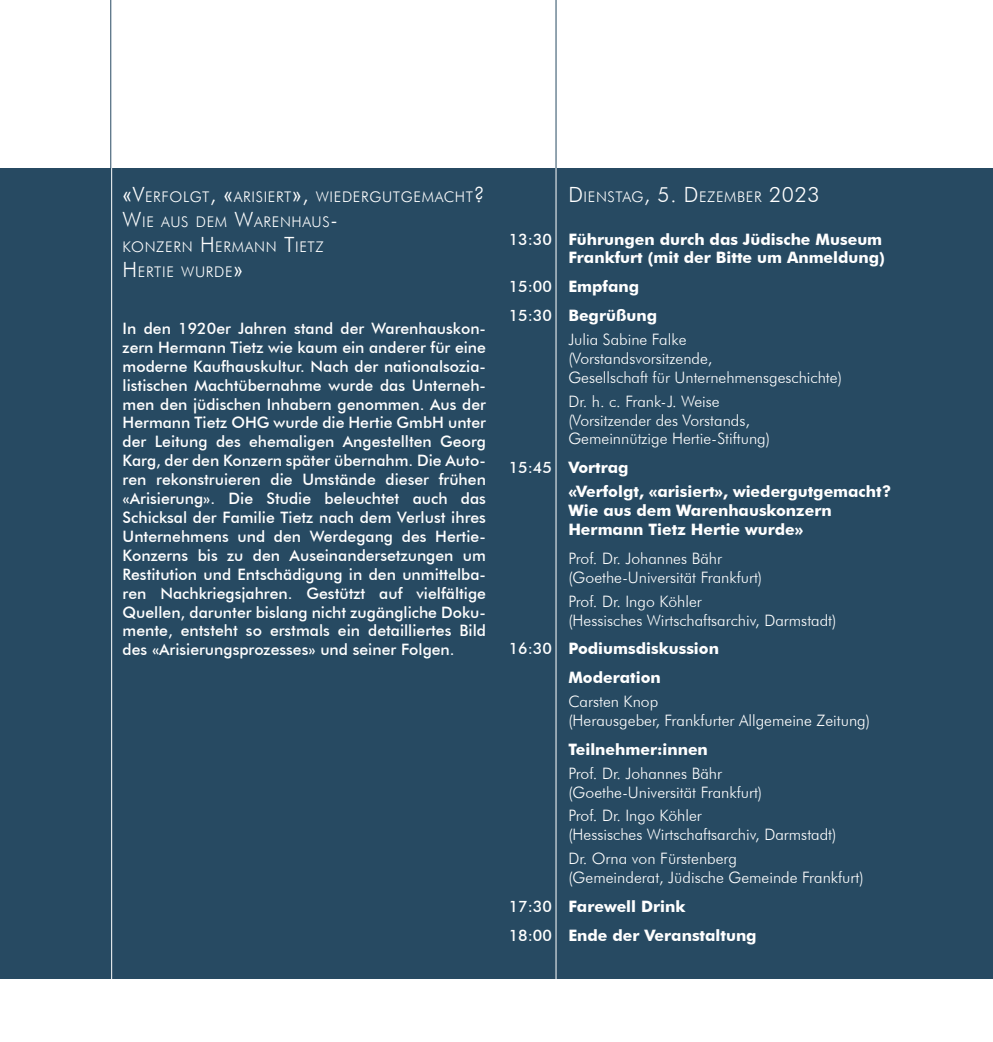
<style>
.page{position:relative;width:993px;height:1042px;background:#fff}
.page>*{position:absolute;margin:0;border:0;box-sizing:border-box;transform-origin:0 0}
.t1{font:500 15.75px/18.9px "Futura BT";color:#fff;text-align:justify}
.t2{font:300 15.75px/18.9px "Futura BT";color:#fff}
.t3{font:700 15.75px/28.9px "Futura BT";color:#fff}
.t4{font:300 14.7px/25.2px "Futura BT";letter-spacing:.045em;color:#fff}
.s1{font-family:"Arial Narrow";font-weight:400;font-size:21px}
.s2{font-size:21px}
.s3{font-weight:500}
</style>
<div class="page">
<div style="left:0;top:168px;width:992px;height:811px;background:#274a62"></div>
<hr style="left:555px;top:1px;width:1px;height:1041px;background:#fff">
<hr style="left:111px;top:168px;width:1px;height:874px;background:#fff">
<hr style="left:110px;top:0;width:1px;height:168px;background:#274a62">
<hr style="left:555px;top:0;width:1px;height:168px;background:#274a62">
<p class="t4" style="left:123px;top:184px;width:363px"><span class="s1">«</span><span class="s2">V</span>ERFOLGT<span class="s2">,</span> <span class="s1">«</span>ARISIERT<span class="s1">»</span><span class="s2">,</span> WIEDERGUTGEMACHT<span class="s2">?<br>W</span>IE AUS DEM <span class="s2">W</span>ARENHAUS<span class="s2">-<br></span>KONZERN <span class="s2">H</span> ERMANN <span class="s2">T</span>IETZ<br><span class="s2">H</span> ERTIE WURDE<span class="s1">»</span></p>
<p class="t1" style="left:123px;top:319px;width:365px">In den 1920er Jahren stand der Warenhauskon&shy;zern Hermann Tietz wie kaum ein anderer für eine moderne Kaufhauskultur. Nach der nationalsozia&shy;listischen Machtübernahme wurde das Unterneh&shy;men den jüdischen Inhabern genommen. Aus der Hermann Tietz OHG wurde die Hertie GmbH unter der Leitung des ehemaligen Angestellten Georg Karg, der den Konzern später übernahm. Die Auto&shy;ren rekonstruieren die Umstände dieser frühen «Arisierung». Die Studie beleuchtet auch das Schicksal der Familie Tietz nach dem Verlust ihres Unternehmens und den Werdegang des Hertie-Konzerns bis zu den Auseinandersetzungen um Restitution und Entschädigung in den unmittelba&shy;ren Nachkriegsjahren. Gestützt auf vielfältige Quellen, darunter bislang nicht zugängliche Doku&shy;mente, entsteht so erstmals ein detailliertes Bild des «Arisierungsprozesses» und seiner Folgen.</p>
<p class="t4" style="left:568px;top:184px;width:252px"><span class="s2">D</span> IENSTAG<span class="s2">, 5. D</span> EZEMBER <span class="s2">2023</span></p>
<p class="t3" style="left:508px;top:229px;width:377px;line-height:18.9px;text-align:right"><span class="s3">13:30</span> Führungen durch das Jüdische Museum<br>Frankfurt (mit der Bitte um Anmeldung)</p>
<p class="t3" style="left:508px;top:272px;width:150px"><span class="s3">15:00</span> Empfang<br><span class="s3">15:30</span> Begrüßung</p>
<p class="t2" style="left:568px;top:330px;width:275px">Julia Sabine Falke<br>(Vorstandsvorsitzende,<br>Gesellschaft für Unternehmensgeschichte)</p>
<p class="t2" style="left:568px;top:391px;width:203px">Dr. h. c. Frank-J. Weise (Vorsitzender des Vorstands,<br>Gemeinnützige Hertie-Stiftung)</p>
<p class="t3" style="left:568px;top:456px;width:324px;line-height:23.8px;text-indent:-60px"><span class="s3">15:45</span> Vortrag<br>«Verfolgt, «arisiert», wiedergutgemacht?</p>
<p class="t3" style="left:568px;top:501px;width:265px;line-height:18.9px">Wie aus dem Warenhauskonzern<br>Hermann Tietz Hertie wurde»</p>
<p class="t2" style="left:568px;top:549px;width:195px">Prof. Dr. Johannes Bähr (Goethe-Universität Frankfurt)</p>
<p class="t2" style="left:568px;top:591px;width:269px">Prof. Dr. Ingo Köhler<br>(Hessisches Wirtschaftsarchiv, Darmstadt)</p>
<p class="t3" style="left:508px;top:634px;width:212px;text-align:center"><span class="s3">16:30</span> Podiumsdiskussion<br>Moderation</p>
<p class="t2" style="left:568px;top:692px;width:303px">Carsten Knop<br>(Herausgeber, Frankfurter Allgemeine Zeitung)</p>
<p class="t3" style="left:568px;top:734px;width:141px">Teilnehmer:innen</p>
<p class="t2" style="left:568px;top:763px;width:195px">Prof. Dr. Johannes Bähr (Goethe-Universität Frankfurt)</p>
<p class="t2" style="left:568px;top:806px;width:269px">Prof. Dr. Ingo Köhler<br>(Hessisches Wirtschaftsarchiv, Darmstadt)</p>
<p class="t2" style="left:568px;top:849px;width:297px">Dr. Orna von Fürstenberg<br>(Gemeinderat, Jüdische Gemeinde Frankfurt)</p>
<p class="t3" style="left:508px;top:892px;width:249px"><span class="s3">17:30</span> Farewell Drink<br><span class="s3">18:00</span> Ende der Veranstaltung</p>
</div>
